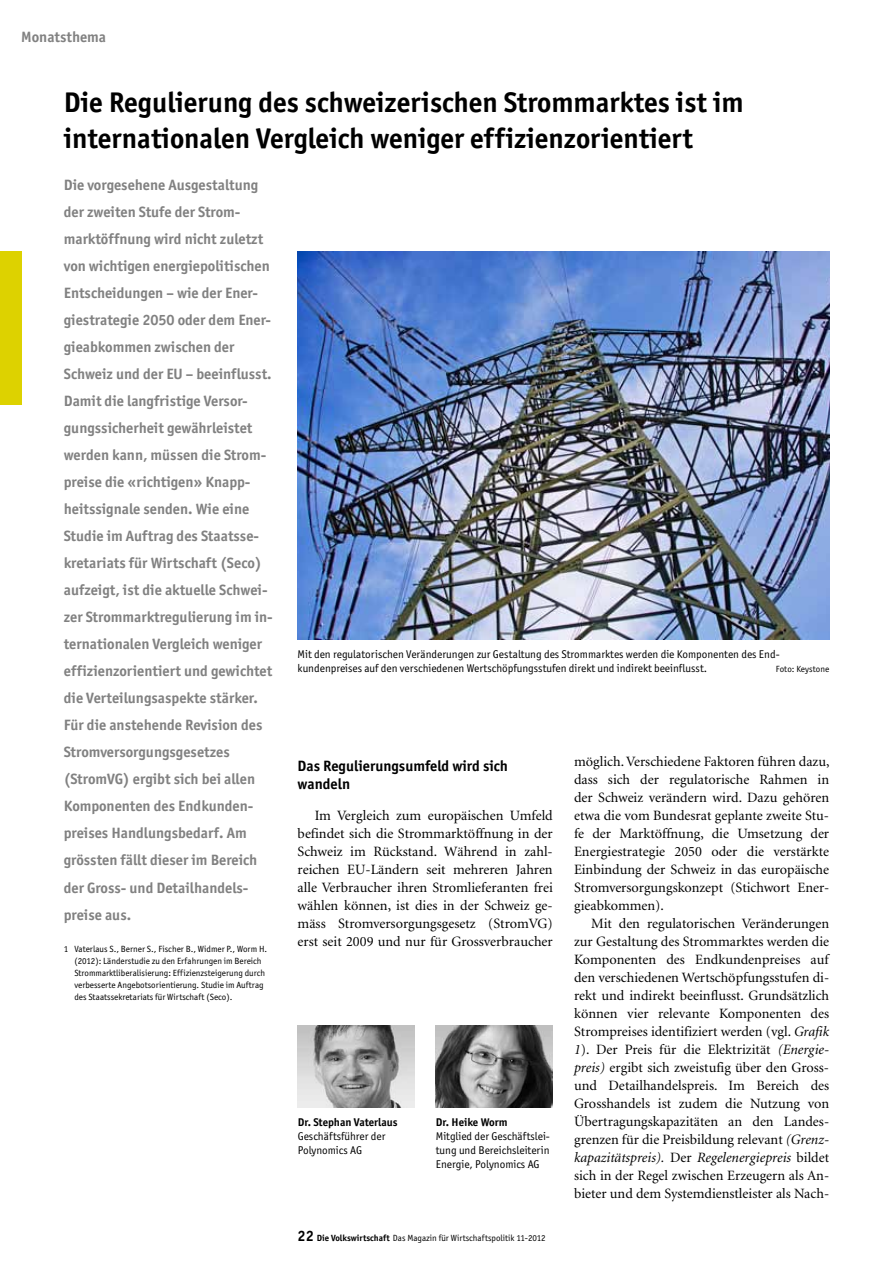
<style>
.page{position:relative;width:893px;height:1263px;background:#fff}
.page>*{position:absolute;margin:0;border:0;box-sizing:border-box;transform-origin:0 0}
.t1{font:700 28.5px/36px "Officina San ITC";color:#000}
.t2{font:700 15px/27px "Officina San ITC";color:#818181}
.t3{font:700 15px/18px "Officina San ITC";color:#000}
.t4{font:14.25px/18px "Minion";color:#000;text-align:justify}
.t5{font:11.25px/14.2px "Officina San ITC";color:#000}
.t6{font:700 11.25px "Officina San ITC";color:#000}
.t7{font:9px/12px "Officina San ITC";color:#000}
.s1{font-style:italic}
.s2{font-weight:700;font-size:15px}
.s3{font-weight:700}
</style>
<div class="page">
<div style="left:0;top:252px;width:21px;height:153px;background:#ddd200"></div>
<img style="left:298px;top:1026px;width:117px;height:82px">
<img style="left:436px;top:1026px;width:117px;height:82px">
<img style="left:298px;top:251px;width:531px;height:388px">
<p class="t2" style="left:21px;top:23px;width:86px">Monatsthema</p>
<h1 class="t1" style="left:64px;top:84px;width:681px">Die Regulierung des schweizerischen Strommarktes ist im internationalen Vergleich weniger effizienzorientiert</h1>
<p class="t2" style="left:64px;top:172px;width:211px">Die vorgesehene Ausgestaltung der zweiten Stufe der Strom&shy;marktöffnung wird nicht zuletzt von wichtigen energiepolitischen<br>Entscheidungen – wie der Ener&shy;giestrategie 2050 oder dem Ener&shy;gieabkommen zwischen der<br>Schweiz und der EU – beeinflusst.<br>Damit die langfristige Versor&shy;gungssicherheit gewährleistet werden kann, müssen die Strom&shy;preise die «richtigen» Knapp&shy;heitssignale senden. Wie eine<br>Studie im Auftrag des Staatsse&shy;kretariats für Wirtschaft (Seco) aufzeigt, ist die aktuelle Schwei&shy;zer Strommarktregulierung im in&shy;ternationalen Vergleich weniger effizienzorientiert und gewichtet die Verteilungsaspekte stärker.<br>Für die anstehende Revision des<br>Stromversorgungsgesetzes (StromVG) ergibt sich bei allen<br>Komponenten des Endkunden&shy;preises Handlungsbedarf. Am grössten fällt dieser im Bereich der Gross- und Detailhandels&shy;preise aus.</p>
<p class="t5" style="left:298px;top:647px;width:483px">Mit den regulatorischen Veränderungen zur Gestaltung des Strommarktes werden die Komponenten des End&shy;kundenpreises auf den verschiedenen Wertschöpfungsstufen direkt und indirekt beeinflusst.</p>
<p class="t7" style="left:776px;top:663px;width:55px">Foto: Keystone</p>
<p class="t4" style="left:574px;top:752px;width:257px">möglich. Verschiedene Faktoren führen dazu, dass sich der regulatorische Rahmen in der Schweiz verändern wird. Dazu gehören etwa die vom Bundesrat geplante zweite Stu&shy;fe der Marktöffnung, die Umsetzung der Energiestrategie 2050 oder die verstärkte Einbindung der Schweiz in das europäische Stromversorgungskonzept (Stichwort Ener&shy;gieabkommen).</p>
<p class="t4" style="left:574px;top:914px;width:257px;text-align:left;text-indent:17px">Mit den regulatorischen Veränderungen zur Gestaltung des Strommarktes werden die Komponenten des Endkundenpreises auf den verschiedenen Wertschöpfungsstufen di&shy;rekt und indirekt beeinflusst. Grundsätzlich können vier relevante Komponenten des Strompreises identifiziert werden (vgl. <span class="s1">Grafik 1</span>). Der Preis für die Elektrizität <span class="s1">(Energie&shy;preis)</span> ergibt sich zweistufig über den Gross&shy;und Detailhandelspreis. Im Bereich des Grosshandels ist zudem die Nutzung von Übertragungskapazitäten an den Landes&shy;grenzen für die Preisbildung relevant <span class="s1">(Grenz&shy;kapazitätspreis).</span> Der <span class="s1">Regelenergiepreis</span> bildet sich in der Regel zwischen Erzeugern als An&shy;bieter und dem Systemdienstleister als Nach-</p>
<p class="t3" style="left:298px;top:757px;width:212px">Das Regulierungsumfeld wird sich wandeln</p>
<p class="t4" style="left:298px;top:806px;width:257px;text-indent:17px">Im Vergleich zum europäischen Umfeld befindet sich die Strommarktöffnung in der Schweiz im Rückstand. Während in zahl&shy;reichen EU-Ländern seit mehreren Jahren alle Verbraucher ihren Stromlieferanten frei wählen können, ist dies in der Schweiz ge&shy;mäss Stromversorgungsgesetz (StromVG) erst seit 2009 und nur für Grossverbraucher</p>
<p class="t7" style="left:74px;top:943px;width:194px;text-indent:-11px">1 Vaterlaus S., Berner S., Fischer B., Widmer P., Worm H. (2012): Länderstudie zu den Erfahrungen im Bereich Strommarktliberalisierung: Effizienzsteigerung durch verbesserte Angebotsorientierung. Studie im Auftrag des Staatssekretariats für Wirtschaft (Seco).</p>
<p class="t6" style="left:298px;top:1115px;width:101px">Dr. Stephan Vaterlaus</p>
<p class="t5" style="left:298px;top:1129px;width:89px">Geschäftsführer der<br>Polynomics AG</p>
<p class="t6" style="left:436px;top:1115px;width:73px">Dr. Heike Worm</p>
<p class="t5" style="left:436px;top:1129px;width:116px;text-align:justify">Mitglied der Geschäftslei&shy;tung und Bereichsleiterin Energie, Polynomics AG</p>
<p class="t7" style="left:298px;top:1232px;width:250px"><span class="s2">22</span> <span class="s3">Die Volkswirtschaft</span> Das Magazin für Wirtschaftspolitik 11-2012</p>
</div>
